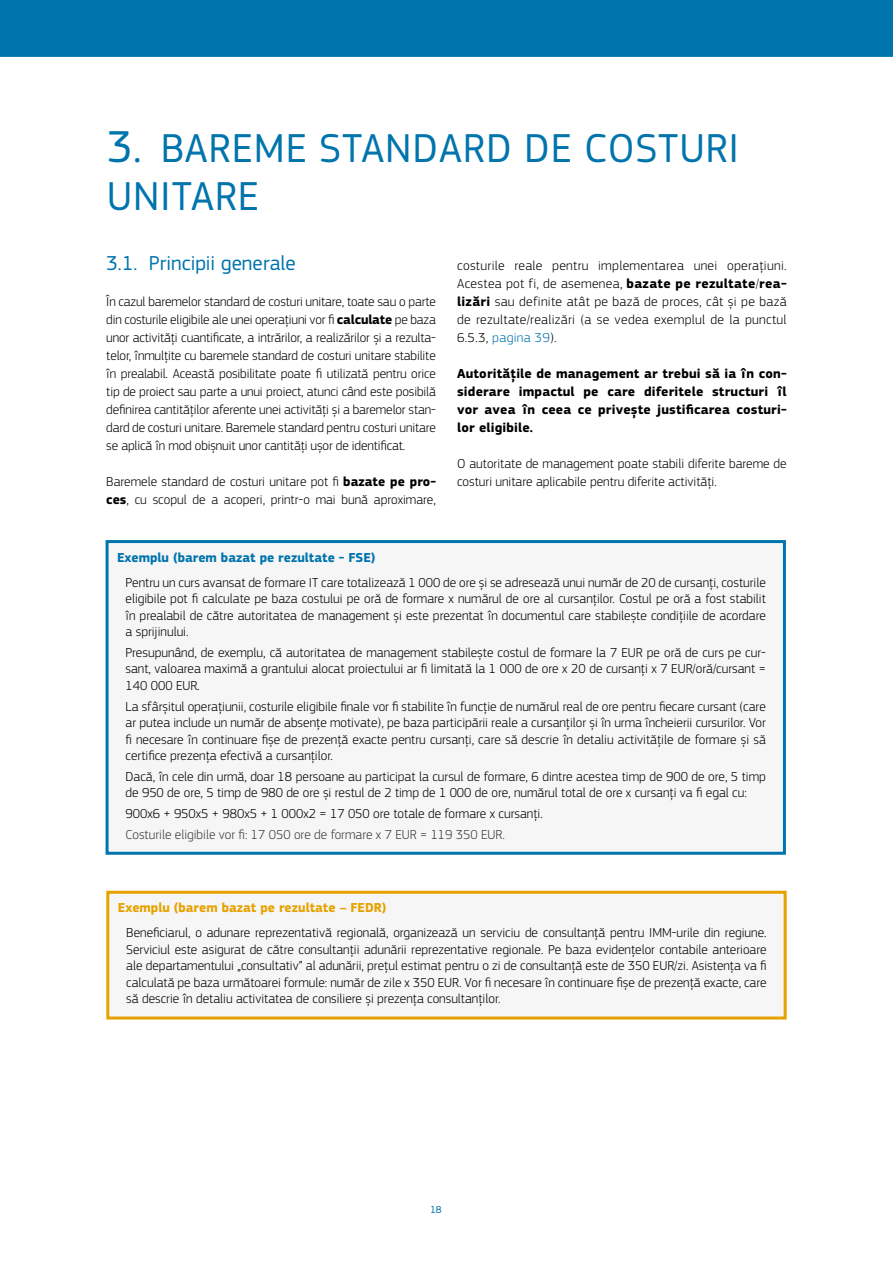
<style>
.page{position:relative;width:893px;height:1263px;background:#fff}
.page>*{position:absolute;margin:0;border:0;box-sizing:border-box;transform-origin:0 0}
.t1{font:42px/48px "EC Square Sans Pro";letter-spacing:.02em;color:#0074ac}
.t2{font:21px "EC Square Sans Pro";color:#0074ac}
.t3{font:300 13.5px/18px "EC Square Sans Pro";color:#000;text-align:justify}
.t4{font:700 13.5px/18px "EC Square Sans Pro";letter-spacing:.01em;color:#000;text-align:justify}
.t5{font:300 13.5px "EC Square Sans Pro";color:#3b3b3b}
.t6{font:700 13.5px "EC Square Sans Pro";color:#e6a200}
.t7{font:700 13.5px "EC Square Sans Pro";color:#0074ac}
.t8{font:10.5px "EC Square Sans Pro";color:#0074ac}
.s1{font-size:46.5px}
.s2{font-weight:700}
.s3{color:#0074ac}
.s4{font-weight:400;font-style:italic}
</style>
<div class="page">
<div style="left:0;top:0;width:893px;height:57px;background:#0074ac"></div>
<div style="left:107px;top:542px;width:677px;height:311px;background:#f6f6f6"></div>
<div style="left:106px;top:540px;width:680px;height:315px;border:3px solid #0074ac"></div>
<div style="left:108px;top:892px;width:677px;height:126px;background:#f6f6f6"></div>
<div style="left:106px;top:891px;width:681px;height:128px;border:3px solid #e6a200"></div>
<h1 class="t1" style="left:107px;top:124px;width:634px"><span class="s1">3.</span> BAREME STANDARD DE COSTURI<br>UNITARE</h1>
<h2 class="t2" style="left:106px;top:251px;width:191px">3.1. Principii generale</h2>
<p class="t3" style="left:106px;top:292px;width:331px">În cazul baremelor standard de costuri unitare, toate sau o parte din costurile eligibile ale unei operațiuni vor fi <span class="s2">calculate</span> pe baza unor activități cuantificate, a intrărilor, a realizărilor și a rezulta&shy;telor, înmulțite cu baremele standard de costuri unitare stabilite în prealabil. Această posibilitate poate fi utilizată pentru orice tip de proiect sau parte a unui proiect, atunci când este posibilă definirea cantităților aferente unei activități și a baremelor stan&shy;dard de costuri unitare. Baremele standard pentru costuri unitare se aplică în mod obișnuit unor cantități ușor de identificat.</p>
<p class="t3" style="left:106px;top:472px;width:331px">Baremele standard de costuri unitare pot fi <span class="s2">bazate pe pro&shy;ces</span>, cu scopul de a acoperi, printr-o mai bună aproximare,</p>
<p class="t3" style="left:457px;top:256px;width:331px">costurile reale pentru implementarea unei operațiuni.<br>Acestea pot fi, de asemenea, <span class="s2">bazate pe rezultate</span>/<span class="s2">rea&shy;lizări</span> sau definite atât pe bază de proces, cât și pe bază de rezultate/realizări (a se vedea exemplul de la punctul 6.5.3, <span class="s3">pagina 39</span>).</p>
<p class="t4" style="left:457px;top:365px;width:331px">Autoritățile de management ar trebui să ia în con&shy;siderare impactul pe care diferitele structuri îl vor avea în ceea ce privește justificarea costuri&shy;lor eligibile.</p>
<p class="t3" style="left:457px;top:454px;width:331px">O autoritate de management poate stabili diferite bareme de costuri unitare aplicabile pentru diferite activități.</p>
<p class="t7" style="left:117px;top:549px;width:260px">Exemplu (barem bazat pe rezultate - FSE)</p>
<p class="t3" style="left:126px;top:574px;width:642px;line-height:16.5px">Pentru un curs avansat de formare IT care totalizează 1 000 de ore și se adresează unui număr de 20 de cursanți, costurile eligibile pot fi calculate pe baza costului pe oră de formare x numărul de ore al cursanților. Costul pe oră a fost stabilit în prealabil de către autoritatea de management și este prezentat în documentul care stabilește condițiile de acordare a sprijinului.</p>
<p class="t3" style="left:126px;top:644px;width:642px;line-height:16.5px">Presupunând, de exemplu, că autoritatea de management stabilește costul de formare la 7 EUR pe oră de curs pe cur&shy;sant, valoarea maximă a grantului alocat proiectului ar fi limitată la 1 000 de ore x 20 de cursanți x 7 EUR/oră/cursant = 140 000 EUR<span class="s4">.</span></p>
<p class="t3" style="left:126px;top:698px;width:642px;line-height:16.5px">La sfârșitul operațiunii, costurile eligibile finale vor fi stabilite în funcție de numărul real de ore pentru fiecare cursant (care ar putea include un număr de absențe motivate), pe baza participării reale a cursanților și în urma încheierii cursurilor. Vor fi necesare în continuare fișe de prezență exacte pentru cursanți, care să descrie în detaliu activitățile de formare și să certifice prezența efectivă a cursanților.</p>
<p class="t3" style="left:126px;top:768px;width:642px;line-height:16.5px">Dacă, în cele din urmă, doar 18 persoane au participat la cursul de formare, 6 dintre acestea timp de 900 de ore, 5 timp de 950 de ore, 5 timp de 980 de ore și restul de 2 timp de 1 000 de ore, numărul total de ore x cursanți va fi egal cu:</p>
<p class="t3" style="left:126px;top:805px;width:419px">900x6 + 950x5 + 980x5 + 1 000x2 = 17 050 ore totale de formare x cursanți.</p>
<p class="t5" style="left:126px;top:827px;width:381px">Costurile eligibile vor fi: 17 050 ore de formare x 7 EUR = 119 350 EUR.</p>
<p class="t6" style="left:118px;top:900px;width:270px">Exemplu (barem bazat pe rezultate – FEDR)</p>
<p class="t3" style="left:126px;top:924px;width:642px;line-height:16.5px">Beneficiarul, o adunare reprezentativă regională, organizează un serviciu de consultanță pentru IMM-urile din regiune.<br>Serviciul este asigurat de către consultanții adunării reprezentative regionale. Pe baza evidențelor contabile anterioare ale departamentului „consultativ” al adunării, prețul estimat pentru o zi de consultanță este de 350 EUR/zi. Asistența va fi calculată pe baza următoarei formule: număr de zile x 350 EUR. Vor fi necesare în continuare fișe de prezență exacte, care să descrie în detaliu activitatea de consiliere și prezența consultanților.</p>
<p class="t8" style="left:430px;top:1203px;width:13px">18</p>
</div>
